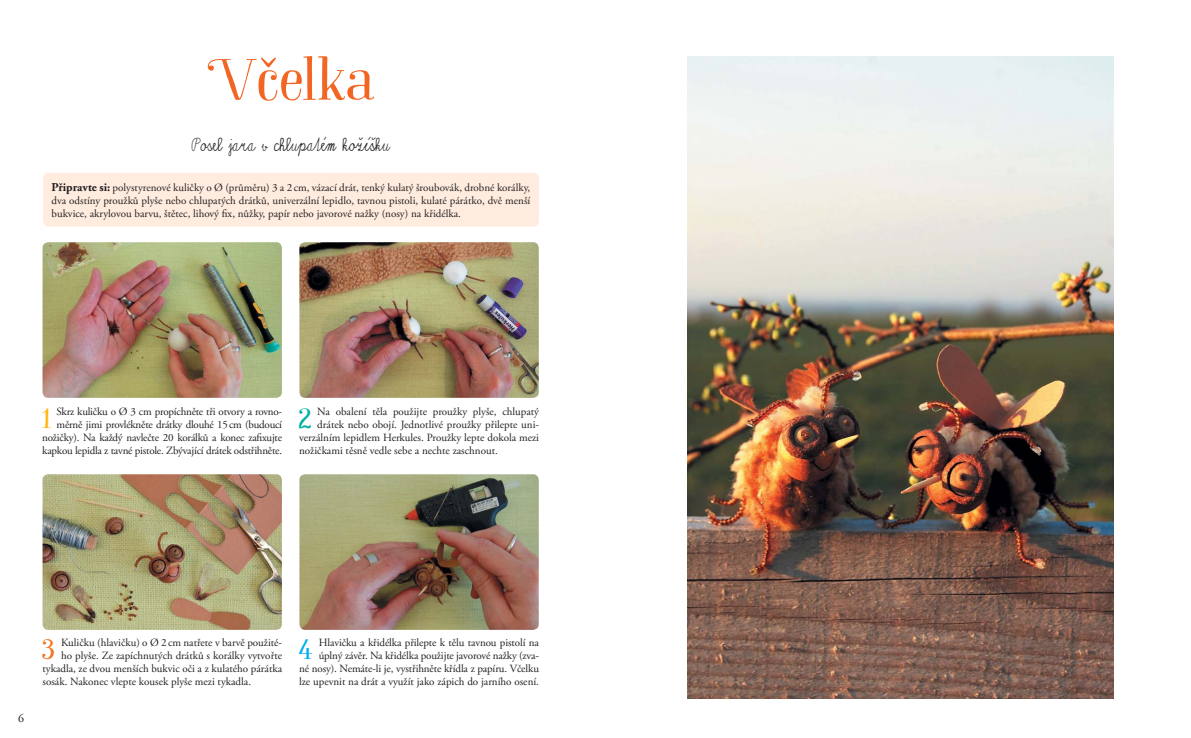
<style>
.page{position:relative;width:1191px;height:738px;background:#fff}
.page>*{position:absolute;margin:0;border:0;box-sizing:border-box;transform-origin:0 0}
.t1{font:57px "Garden Swash CE Swash";letter-spacing:-.015em;color:#f26522}
.t2{font:28.2px "Garden Swash CE Swash";color:#f47421}
.t3{font:28.2px "Garden Swash CE Swash";color:#00aeef}
.t4{font:28.2px "Garden Swash CE Swash";color:#00b2a5}
.t5{font:28.2px "Garden Swash CE Swash";color:#fdb714}
.t6{font:27px "skolacek CE";color:#231f20}
.t7{font:12px "Adobe Garamond Pro";color:#231f20}
.t8{font:11px/13px "Adobe Garamond Pro";color:#231f20;text-align:right}
.t9{font:11px/13px "Adobe Garamond Pro";letter-spacing:-.02em;color:#231f20;text-align:right}
.s1{font-weight:700;font-size:12px}
</style>
<div class="page">
<img style="left:687px;top:57px;width:426px;height:640px">
<img style="left:43px;top:474px;width:239px;height:155px;border-radius:6px">
<img style="left:299px;top:474px;width:240px;height:155px;border-radius:6px">
<img style="left:299px;top:242px;width:240px;height:155px;border-radius:6px">
<img style="left:43px;top:242px;width:239px;height:155px;border-radius:6px">
<div style="left:43px;top:172px;width:496px;height:54px;background:#ffecdf;border-radius:6px"></div>
<h1 class="t1" style="left:207px;top:56px;width:169px">Včelka</h1>
<h3 class="t6" style="left:191px;top:126px;width:200px">Posel jara v chlupatém kožíšku</h3>
<p class="t8" style="left:52px;top:182px;width:480px;text-align:justify"><span class="s1">Připravte si:</span> polystyrenové kuličky o Ø (průměru) 3 a 2 cm, vázací drát, tenký kulatý šroubovák, drobné korálky, dva odstíny proužků plyše nebo chlupatých drátků, univerzální lepidlo, tavnou pistoli, kulaté párátko, dvě menší bukvice, akrylovou barvu, štětec, lihový fix, nůžky, papír nebo javorové nažky (nosy) na křidélka.</p>
<p class="t9" style="left:42px;top:405px;width:241px">Skrz kuličku o Ø 3 cm propíchněte tři otvory a rovno&shy;měrně jimi provlékněte drátky dlouhé 15 cm (budoucí nožičky). Na každý navlečte 20 korálků a konec zafixujte kapkou lepidla z tavné pistole. Zbývající drátek odstřihněte.</p>
<h2 class="t5" style="left:42px;top:406px;width:10px">1</h2>
<h2 class="t4" style="left:298px;top:406px;width:15px">2</h2>
<p class="t8" style="left:317px;top:405px;width:223px">Na obalení těla použijte proužky plyše, chlupatý</p>
<p class="t8" style="left:317px;top:418px;width:223px">drátek nebo obojí. Jednotlivé proužky přilepte uni-</p>
<p class="t8" style="left:299px;top:431px;width:241px">verzálním lepidlem Herkules. Proužky lepte dokola mezi</p>
<p class="t8" style="left:299px;top:444px;width:200px">nožičkami těsně vedle sebe a nechte zaschnout.</p>
<p class="t7" style="left:18px;top:713px;width:7px">6</p>
<h2 class="t2" style="left:41px;top:637px;width:16px">3</h2>
<p class="t8" style="left:61px;top:636px;width:222px">Kuličku (hlavičku) o Ø 2 cm natřete v barvě použité-</p>
<p class="t8" style="left:61px;top:649px;width:222px">ho plyše. Ze zapíchnutých drátků s korálky vytvořte</p>
<p class="t8" style="left:43px;top:662px;width:241px">tykadla, ze dvou menších bukvic oči a z kulatého párátka</p>
<p class="t8" style="left:43px;top:675px;width:210px">sosák. Nakonec vlepte kousek plyše mezi tykadla.</p>
<p class="t8" style="left:299px;top:636px;width:241px">Hlavičku a křidélka přilepte k tělu tavnou pistolí na úplný závěr. Na křidélka použijte javorové nažky (zva-<br>né nosy). Nemáte-li je, vystřihněte křídla z papíru. Včelku lze upevnit na drát a využít jako zápich do jarního osení.</p>
<h2 class="t3" style="left:298px;top:637px;width:16px">4</h2>
</div>
